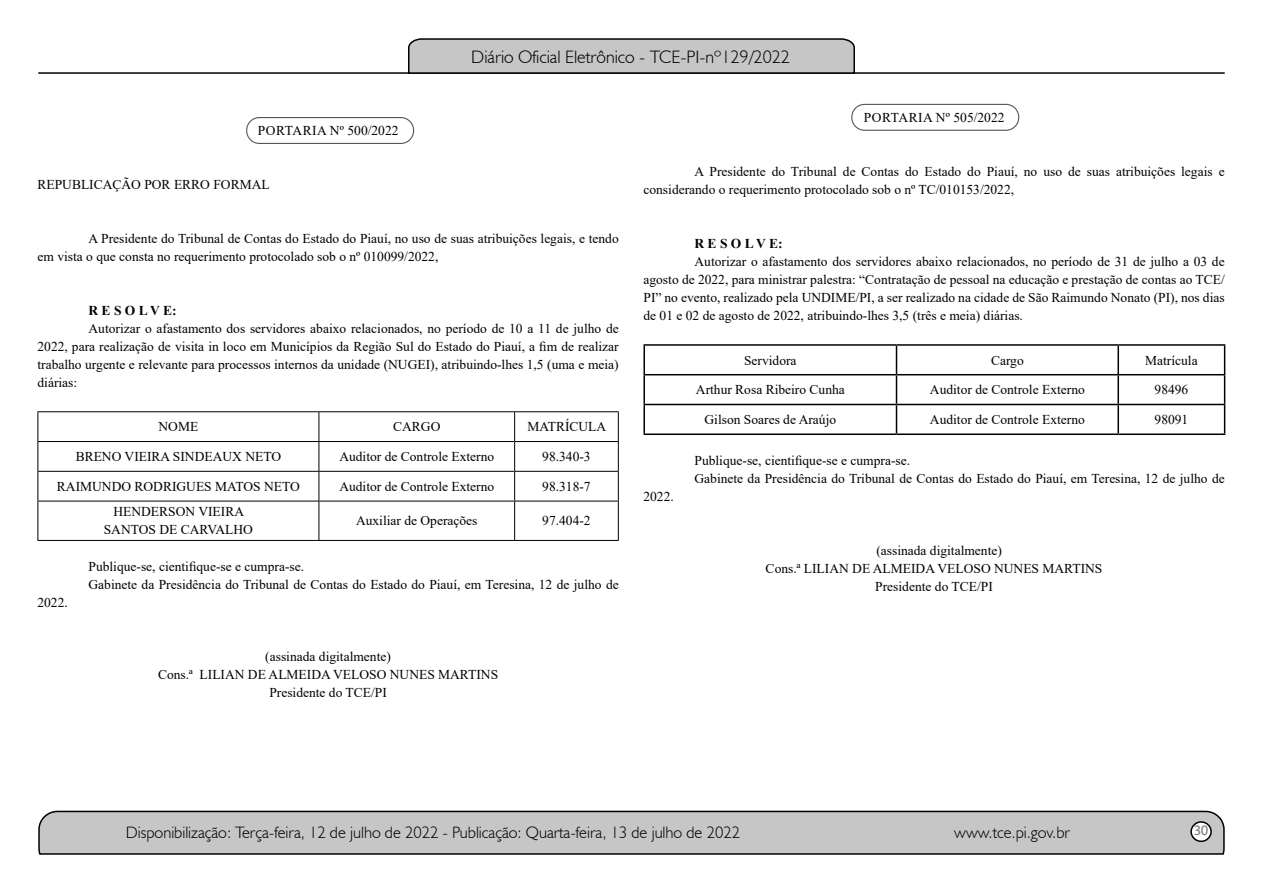
<style>
.page{position:relative;width:1263px;height:893px;background:#fff}
.page>*{position:absolute;margin:0;border:0;box-sizing:border-box;transform-origin:0 0}
.t1{font:300 18px "Humanist 521 BT";color:#000}
.t2{font:300 16.5px "Humanist 521 BT";color:#000}
.t3{font:15px "Estrangelo Edessa";color:#808080}
.t4{font:13.5px/18px "Times New Roman";color:#000}
.t5{font:700 13.5px "Times New Roman";color:#000}
</style>
<div class="page">
<svg style="left:38px;top:810px;width:1187px;height:45px;background:#b9b9b9"></svg>
<div style="left:1191px;top:822px;width:20px;height:19px;background:#fff;border-radius:50%"></div>
<div style="left:1190px;top:821px;width:22px;height:21px;border:2px solid #000;border-radius:50%"></div>
<hr style="left:38px;top:72px;width:1187px;height:2px;background:#000">
<svg style="left:407px;top:38px;width:449px;height:36px;background:#b4b4b4"></svg>
<hr style="left:38px;top:411px;width:281px;height:1px;background:#000">
<hr style="left:319px;top:411px;width:196px;height:1px;background:#000">
<hr style="left:515px;top:411px;width:104px;height:1px;background:#000">
<hr style="left:38px;top:441px;width:281px;height:1px;background:#000">
<hr style="left:319px;top:441px;width:196px;height:1px;background:#000">
<hr style="left:515px;top:441px;width:104px;height:1px;background:#000">
<hr style="left:38px;top:471px;width:281px;height:1px;background:#000">
<svg style="left:38px;top:412px;width:1px;height:89px"></svg>
<hr style="left:319px;top:471px;width:196px;height:1px;background:#000">
<svg style="left:319px;top:412px;width:1px;height:89px"></svg>
<hr style="left:515px;top:471px;width:104px;height:1px;background:#000">
<svg style="left:514px;top:412px;width:1px;height:89px"></svg>
<svg style="left:618px;top:412px;width:1px;height:89px"></svg>
<hr style="left:38px;top:501px;width:281px;height:1px;background:#000">
<hr style="left:38px;top:501px;width:1px;height:39px;background:#000">
<hr style="left:319px;top:501px;width:196px;height:1px;background:#000">
<hr style="left:319px;top:501px;width:1px;height:39px;background:#000">
<hr style="left:515px;top:501px;width:104px;height:1px;background:#000">
<hr style="left:514px;top:501px;width:1px;height:39px;background:#000">
<hr style="left:618px;top:501px;width:1px;height:39px;background:#000">
<hr style="left:38px;top:540px;width:281px;height:1px;background:#000">
<hr style="left:319px;top:540px;width:196px;height:1px;background:#000">
<hr style="left:515px;top:540px;width:104px;height:1px;background:#000">
<div style="left:246px;top:117px;width:168px;height:27px;border:1px solid #575756;border-radius:13px"></div>
<hr style="left:643px;top:344px;width:253px;height:2px;background:#000">
<hr style="left:643px;top:346px;width:2px;height:28px;background:#000">
<hr style="left:896px;top:344px;width:222px;height:2px;background:#000">
<hr style="left:1118px;top:344px;width:107px;height:2px;background:#000">
<hr style="left:1117px;top:346px;width:2px;height:28px;background:#000">
<hr style="left:643px;top:374px;width:253px;height:1px;background:#000">
<hr style="left:643px;top:375px;width:2px;height:29px;background:#000">
<hr style="left:896px;top:374px;width:222px;height:1px;background:#000">
<hr style="left:1118px;top:374px;width:107px;height:1px;background:#000">
<hr style="left:1117px;top:375px;width:2px;height:29px;background:#000">
<hr style="left:643px;top:404px;width:253px;height:1px;background:#000">
<hr style="left:643px;top:405px;width:2px;height:28px;background:#000">
<hr style="left:896px;top:404px;width:222px;height:1px;background:#000">
<svg style="left:896px;top:346px;width:1px;height:87px"></svg>
<hr style="left:1118px;top:404px;width:107px;height:1px;background:#000">
<hr style="left:1117px;top:405px;width:2px;height:28px;background:#000">
<svg style="left:1224px;top:346px;width:1px;height:87px"></svg>
<hr style="left:643px;top:433px;width:253px;height:2px;background:#000">
<hr style="left:896px;top:433px;width:222px;height:2px;background:#000">
<hr style="left:1118px;top:433px;width:107px;height:2px;background:#000">
<div style="left:851px;top:104px;width:168px;height:27px;border:1px solid #575756;border-radius:13px"></div>
<p class="t4" style="left:258px;top:121px;width:142px">PORTARIA Nº 500/2022</p>
<p class="t4" style="left:37px;top:175px;width:234px">REPUBLICAÇÃO POR ERRO FORMAL</p>
<h1 class="t1" style="left:471px;top:46px;width:320px">Diário Oficial Eletrônico - TCE-PI-nº129/2022</h1>
<p class="t4" style="left:864px;top:108px;width:142px">PORTARIA Nº 505/2022</p>
<p class="t4" style="left:643px;top:162px;width:583px;text-indent:51px">A Presidente do Tribunal de Contas do Estado do Piauí, no uso de suas atribuições legais e considerando o requerimento protocolado sob o nº TC/010153/2022,</p>
<p class="t4" style="left:37px;top:229px;width:583px;text-indent:51px">A Presidente do Tribunal de Contas do Estado do Piauí, no uso de suas atribuições legais, e tendo em vista o que consta no requerimento protocolado sob o nº 010099/2022,</p>
<p class="t5" style="left:89px;top:301px;width:90px">R E S O L V E:</p>
<p class="t4" style="left:37px;top:319px;width:583px;text-align:justify;text-indent:51px">Autorizar o afastamento dos servidores abaixo relacionados, no período de 10 a 11 de julho de 2022, para realização de visita in loco em Municípios da Região Sul do Estado do Piauí, a fim de realizar trabalho urgente e relevante para processos internos da unidade (NUGEI), atribuindo-lhes 1,5 (uma e meia) diárias:</p>
<p class="t4" style="left:159px;top:417px;width:41px">NOME</p>
<p class="t4" style="left:393px;top:417px;width:49px">CARGO</p>
<p class="t4" style="left:527px;top:417px;width:80px">MATRÍCULA</p>
<p class="t4" style="left:76px;top:447px;width:207px">BRENO VIEIRA SINDEAUX NETO</p>
<p class="t4" style="left:339px;top:447px;width:156px">Auditor de Controle Externo</p>
<p class="t4" style="left:542px;top:447px;width:50px">98.340-3</p>
<p class="t4" style="left:57px;top:477px;width:244px">RAIMUNDO RODRIGUES MATOS NETO</p>
<p class="t4" style="left:339px;top:477px;width:156px">Auditor de Controle Externo</p>
<p class="t4" style="left:542px;top:477px;width:50px">98.318-7</p>
<p class="t4" style="left:104px;top:502px;width:151px;text-align:center">HENDERSON VIEIRA<br>SANTOS DE CARVALHO</p>
<p class="t4" style="left:356px;top:511px;width:123px">Auxiliar de Operações</p>
<p class="t4" style="left:542px;top:511px;width:50px">97.404-2</p>
<p class="t4" style="left:89px;top:557px;width:532px">Publique-se, cientifique-se e cumpra-se.<br>Gabinete da Presidência do Tribunal de Contas do Estado do Piauí, em Teresina, 12 de julho de</p>
<p class="t4" style="left:37px;top:593px;width:32px">2022.</p>
<p class="t4" style="left:158px;top:647px;width:342px;text-align:center">(assinada digitalmente)<br>Cons.ª LILIAN DE ALMEIDA VELOSO NUNES MARTINS<br>Presidente do TCE/PI</p>
<p class="t5" style="left:694px;top:234px;width:90px">R E S O L V E:</p>
<p class="t4" style="left:643px;top:252px;width:583px;text-align:justify;text-indent:51px">Autorizar o afastamento dos servidores abaixo relacionados, no período de 31 de julho a 03 de agosto de 2022, para ministrar palestra: “Contratação de pessoal na educação e prestação de contas ao TCE/ PI” no evento, realizado pela UNDIME/PI, a ser realizado na cidade de São Raimundo Nonato (PI), nos dias de 01 e 02 de agosto de 2022, atribuindo-lhes 3,5 (três e meia) diárias.</p>
<p class="t4" style="left:744px;top:351px;width:54px">Servidora</p>
<p class="t4" style="left:991px;top:351px;width:34px">Cargo</p>
<p class="t4" style="left:1145px;top:351px;width:54px">Matrícula</p>
<p class="t4" style="left:696px;top:380px;width:150px">Arthur Rosa Ribeiro Cunha</p>
<p class="t4" style="left:930px;top:380px;width:156px">Auditor de Controle Externo</p>
<p class="t4" style="left:1154px;top:380px;width:35px">98496</p>
<p class="t4" style="left:704px;top:410px;width:133px">Gilson Soares de Araújo</p>
<p class="t4" style="left:930px;top:410px;width:156px">Auditor de Controle Externo</p>
<p class="t4" style="left:1154px;top:410px;width:35px">98091</p>
<p class="t4" style="left:694px;top:451px;width:532px">Publique-se, cientifique-se e cumpra-se.<br>Gabinete da Presidência do Tribunal de Contas do Estado do Piauí, em Teresina, 12 de julho de</p>
<p class="t4" style="left:643px;top:487px;width:32px">2022.</p>
<p class="t4" style="left:876px;top:541px;width:127px">(assinada digitalmente)</p>
<p class="t4" style="left:766px;top:559px;width:338px">Cons.ª LILIAN DE ALMEIDA VELOSO NUNES MARTINS</p>
<p class="t4" style="left:875px;top:577px;width:119px">Presidente do TCE/PI</p>
<p class="t2" style="left:126px;top:822px;width:616px">Disponibilização: Terça-feira, 12 de julho de 2022 - Publicação: Quarta-feira, 13 de julho de 2022</p>
<p class="t2" style="left:954px;top:822px;width:117px">www.tce.pi.gov.br</p>
<p class="t3" style="left:1194px;top:823px;width:16px">30</p>
</div>
